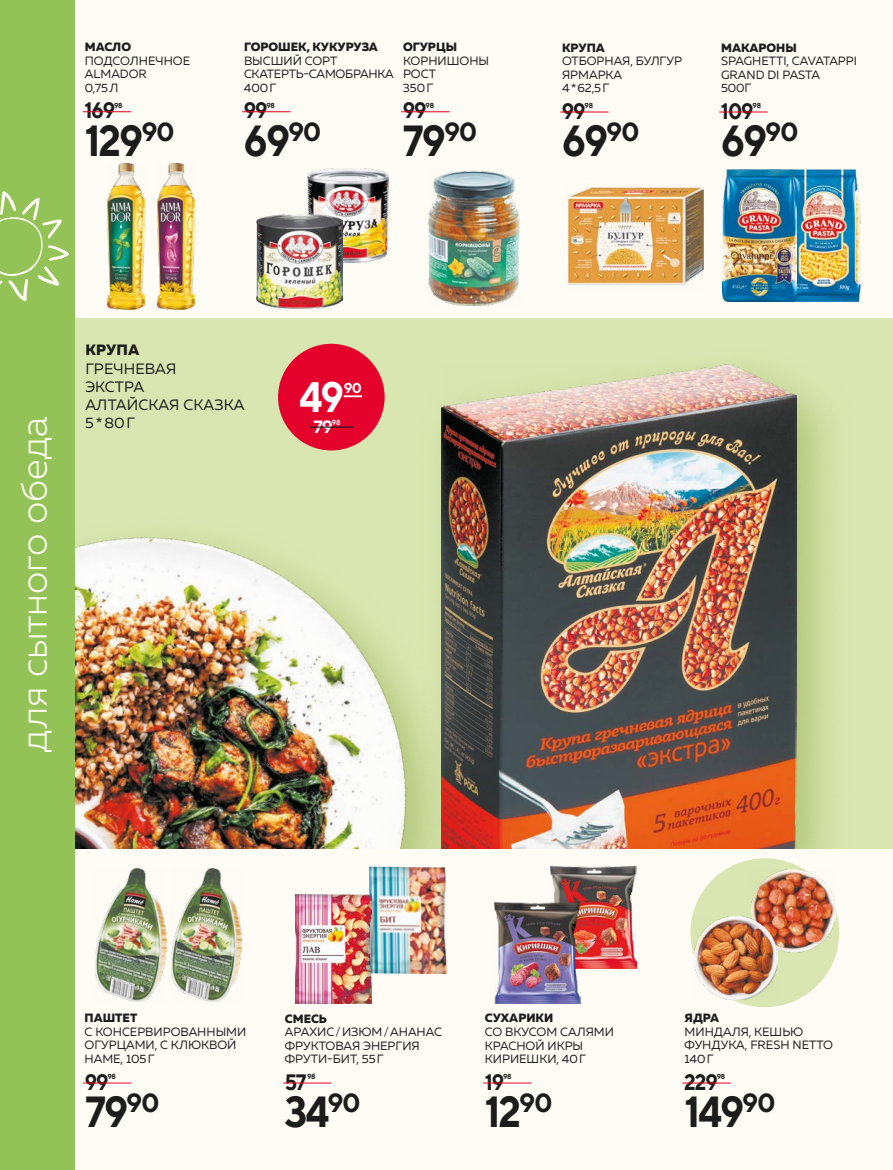
<style>
.page{position:relative;width:893px;height:1170px;background:#fff}
.page>*{position:absolute;margin:0;border:0;box-sizing:border-box;transform-origin:0 0}
.t1{font:700 43.5px "TT Norms";letter-spacing:-.05em;color:#1c1c1b;scale:.9 1}
.t2{font:700 42.45px "TT Norms";color:#fff;scale:.9 1}
.t3{font:300 37.5px "Muller";letter-spacing:-.005em;color:#fffbf5}
.t4{font:700 22.35px "TT Norms";letter-spacing:-.05em;color:#1c1c1b;scale:.9 1}
.t5{font:700 17.7px "TT Norms";color:#fff}
.t6{font:15px/18px "Muller";letter-spacing:.01em;color:#1c1c1b}
.t7{font:800 15px "Muller";letter-spacing:.01em;color:#1c1c1b}
.t8{font:700 14.25px "TT Norms";color:#fff}
.t9{font:12px/13.5px "Muller";color:#1c1c1b}
.t10{font:800 12px "Muller";color:#1c1c1b}
.t11{font:12px/13.5px "Muller";letter-spacing:-.02em;color:#1c1c1b}
.t12{font:700 7.35px "TT Norms";color:#fff}
.t13{font:700 7.2px "TT Norms";letter-spacing:-.05em;color:#1c1c1b}
</style>
<div class="page">
<div style="left:0;top:317px;width:893px;height:532px;background:#d9e6b1"></div>
<div style="left:419px;top:343px;width:434px;height:626px;background:#779320;opacity:.4"></div>
<img style="left:442px;top:365px;width:354px;height:484px">
<img style="left:74px;top:485px;width:396px;height:364px">
<div style="left:0;top:849px;width:893px;height:320px;background:#fffbf5"></div>
<div style="left:0;top:0;width:893px;height:317px;background:#fffbf5"></div>
<hr style="left:401px;top:111px;width:49px;height:1px;background:#e4022c">
<hr style="left:242px;top:111px;width:49px;height:1px;background:#e4022c">
<hr style="left:560px;top:111px;width:49px;height:1px;background:#e4022c">
<hr style="left:719px;top:111px;width:49px;height:1px;background:#e4022c">
<div style="left:278px;top:344px;width:107px;height:106px;background:#e4022c;border-radius:50%"></div>
<svg style="left:344px;top:395px;width:18px;height:2px"></svg>
<hr style="left:310px;top:426px;width:43px;height:2px;background:#1c1c1b">
<hr style="left:283px;top:1082px;width:48px;height:1px;background:#e4022c">
<hr style="left:483px;top:1082px;width:48px;height:1px;background:#e4022c">
<hr style="left:682px;top:1082px;width:49px;height:1px;background:#e4022c">
<hr style="left:83px;top:111px;width:48px;height:1px;background:#e4022c">
<hr style="left:83px;top:1082px;width:49px;height:1px;background:#e4022c">
<img style="left:567px;top:187px;width:136px;height:98px">
<img style="left:158px;top:164px;width:37px;height:146px">
<img style="left:107px;top:164px;width:37px;height:146px">
<img style="left:369px;top:866px;width:78px;height:107px">
<img style="left:295px;top:894px;width:76px;height:109px">
<img style="left:550px;top:866px;width:87px;height:102px">
<img style="left:494px;top:902px;width:87px;height:101px">
<img style="left:429px;top:170px;width:92px;height:136px">
<div style="left:690px;top:858px;width:149px;height:149px;background:#d9e6b1;border-radius:50%"></div>
<img style="left:752px;top:869px;width:83px;height:83px">
<img style="left:694px;top:916px;width:83px;height:83px">
<img style="left:96px;top:868px;width:70px;height:133px">
<img style="left:171px;top:868px;width:71px;height:133px">
<img style="left:307px;top:168px;width:81px;height:94px">
<img style="left:257px;top:214px;width:85px;height:94px">
<img style="left:796px;top:169px;width:65px;height:132px">
<img style="left:723px;top:169px;width:73px;height:132px">
<div style="left:0;top:0;width:74px;height:1169px;background:#93c356"></div>
<svg style="left:0;top:191px;width:69px;height:110px"></svg>
<p class="t10" style="left:85px;top:40px;width:48px">МАСЛО</p>
<p class="t9" style="left:85px;top:54px;width:107px">ПОДСОЛНЕЧНОЕ<br>ALMADOR<br>0,75Л</p>
<h3 class="t4" style="left:84px;top:96px;width:36px">169</h3>
<p class="t13" style="left:114px;top:101px;width:10px">98</p>
<h1 class="t1" style="left:85px;top:113px;width:101px">129<sup>90</sup></h1>
<p class="t10" style="left:244px;top:40px;width:135px">ГОРОШЕК, КУКУРУЗА</p>
<p class="t11" style="left:244px;top:54px;width:151px">ВЫСШИЙ СОРТ<br>СКАТЕРТЬ-САМОБРАНКА<br>400Г</p>
<p class="t10" style="left:403px;top:40px;width:56px">ОГУРЦЫ</p>
<p class="t9" style="left:403px;top:54px;width:88px">КОРНИШОНЫ<br>РОСТ<br>350Г</p>
<p class="t10" style="left:562px;top:40px;width:44px">КРУПА</p>
<p class="t9" style="left:562px;top:54px;width:121px">ОТБОРНАЯ, БУЛГУР<br>ЯРМАРКА<br>4*62,5Г</p>
<p class="t10" style="left:721px;top:40px;width:77px">МАКАРОНЫ</p>
<p class="t9" style="left:721px;top:54px;width:137px">SPAGHETTI, CAVATAPPI<br>GRAND DI PASTA<br>500Г</p>
<h3 class="t4" style="left:244px;top:96px;width:28px">99</h3>
<p class="t13" style="left:267px;top:101px;width:10px">98</p>
<h3 class="t4" style="left:562px;top:97px;width:28px">99</h3>
<p class="t13" style="left:585px;top:101px;width:10px">98</p>
<h3 class="t4" style="left:721px;top:97px;width:38px">109</h3>
<p class="t13" style="left:753px;top:101px;width:10px">98</p>
<h3 class="t4" style="left:403px;top:96px;width:28px">99</h3>
<p class="t13" style="left:426px;top:101px;width:10px">98</p>
<h1 class="t1" style="left:244px;top:113px;width:88px">69<sup>90</sup></h1>
<h1 class="t1" style="left:562px;top:114px;width:88px">69<sup>90</sup></h1>
<h1 class="t1" style="left:721px;top:114px;width:88px">69<sup>90</sup></h1>
<h1 class="t1" style="left:403px;top:113px;width:84px">79<sup>90</sup></h1>
<h3 class="t3" style="left:11px;top:753px;width:338px;rotate:-90deg">для сытного обеда</h3>
<p class="t7" style="left:85px;top:341px;width:56px">КРУПА</p>
<p class="t6" style="left:85px;top:359px;width:161px">ГРЕЧНЕВАЯ<br>ЭКСТРА<br>АЛТАЙСКАЯ СКАЗКА<br>5*80Г</p>
<h2 class="t2" style="left:299px;top:370px;width:51px">49</h2>
<p class="t8" style="left:344px;top:378px;width:20px">90</p>
<h3 class="t5" style="left:313px;top:415px;width:21px">79</h3>
<p class="t12" style="left:332px;top:418px;width:10px">98</p>
<p class="t10" style="left:85px;top:1010px;width:54px">ПАШТЕТ</p>
<p class="t9" style="left:85px;top:1024px;width:163px">С КОНСЕРВИРОВАННЫМИ<br>ОГУРЦАМИ, С КЛЮКВОЙ<br>HAME, 105Г</p>
<h3 class="t4" style="left:85px;top:1067px;width:28px">99</h3>
<p class="t13" style="left:107px;top:1072px;width:10px">98</p>
<h1 class="t1" style="left:85px;top:1084px;width:84px">79<sup>90</sup></h1>
<p class="t10" style="left:285px;top:1010px;width:43px">СМЕСЬ</p>
<p class="t9" style="left:285px;top:1024px;width:159px">АРАХИС/ИЗЮМ/АНАНАС<br>ФРУКТОВАЯ ЭНЕРГИЯ<br>ФРУТИ-БИТ, 55Г</p>
<p class="t10" style="left:485px;top:1010px;width:70px">СУХАРИКИ</p>
<p class="t9" style="left:485px;top:1024px;width:131px">СО ВКУСОМ САЛЯМИ<br>КРАСНОЙ ИКРЫ<br>КИРИЕШКИ, 40Г</p>
<h3 class="t4" style="left:285px;top:1067px;width:26px">57</h3>
<p class="t13" style="left:307px;top:1072px;width:10px">98</p>
<h3 class="t4" style="left:485px;top:1067px;width:23px">19</h3>
<p class="t13" style="left:503px;top:1072px;width:10px">98</p>
<h1 class="t1" style="left:285px;top:1084px;width:86px">34<sup>90</sup></h1>
<h1 class="t1" style="left:485px;top:1084px;width:77px">12<sup>90</sup></h1>
<p class="t10" style="left:685px;top:1010px;width:36px">ЯДРА</p>
<p class="t9" style="left:684px;top:1024px;width:150px">МИНДАЛЯ, КЕШЬЮ<br>ФУНДУКА, FRESH NETTO<br>140Г</p>
<h1 class="t1" style="left:684px;top:1084px;width:103px">149<sup>90</sup></h1>
<h3 class="t4" style="left:684px;top:1067px;width:39px">229</h3>
<p class="t13" style="left:717px;top:1072px;width:10px">98</p>
</div>
